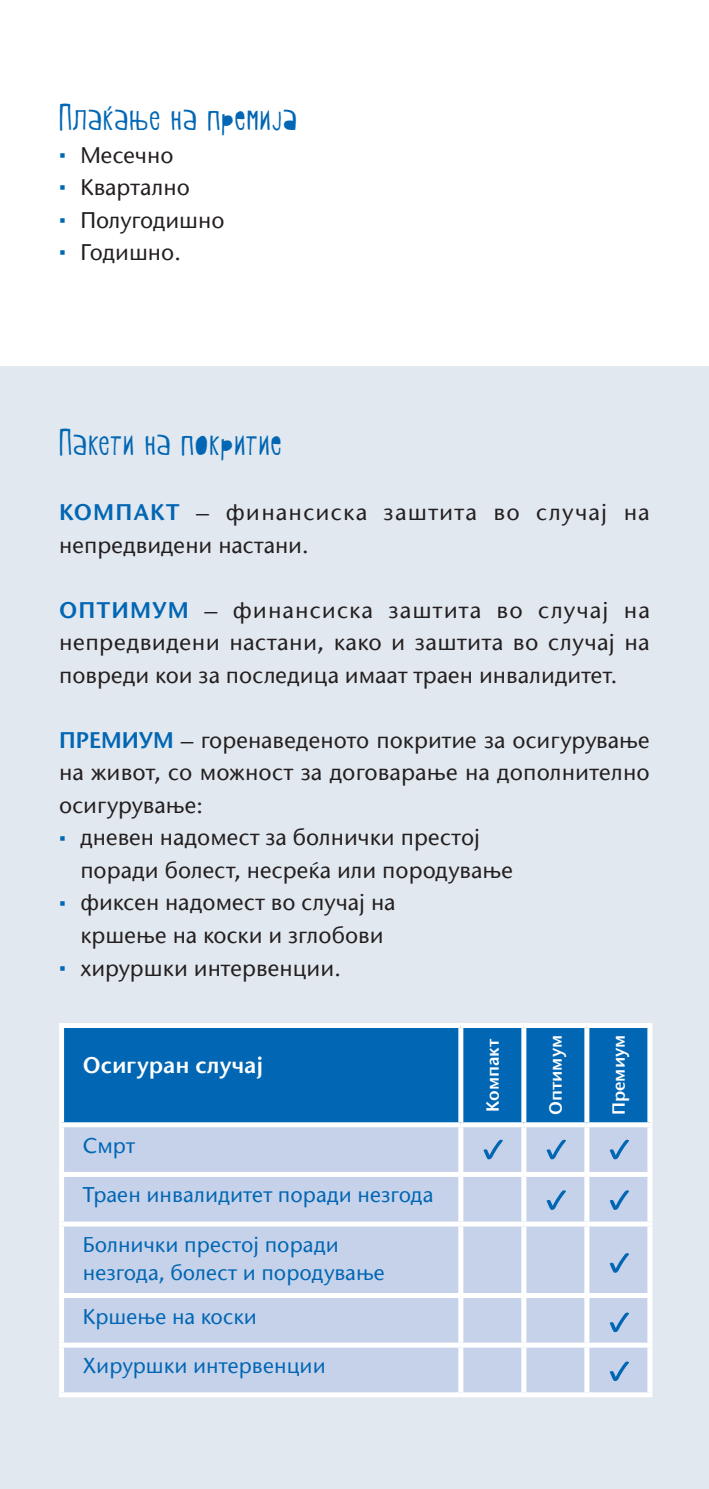
<style>
.page{position:relative;width:709px;height:1489px;background:#fff}
.page>*{position:absolute;margin:0;border:0;box-sizing:border-box;transform-origin:0 0}
.наслови{font:42.5px "Oyster Cyrillic";letter-spacing:.03em;color:#0166b3}
.текст{font:500 22.5px/32.5px "Stone Sans ITC";color:#231f20;text-align:justify}
.текст-2{font:500 22.5px/32.5px "Stone Sans ITC";letter-spacing:.04em;color:#231f20}
.текст-3{font:600 22.5px "Stone Sans ITC";color:#fff}
.tabela{font:500 21.25px/27.5px "Stone Sans ITC";color:#0166b3}
.текст-4{font:600 17.5px "Stone Sans ITC";color:#fff}
.s1{font-family:"Oyster Stencil Cyrillic"}
.s2{font-weight:600;color:#0166b3}
</style>
<div class="page">
<div style="left:0;top:366px;width:709px;height:1122px;background:#e2e8ef"></div>
<div style="left:64px;top:1027px;width:583px;height:95px;background:#0166b3"></div>
<div style="left:64px;top:1127px;width:583px;height:265px;background:#c6d2ea"></div>
<div style="left:458px;top:1027px;width:5px;height:95px;background:#fff"></div>
<div style="left:521px;top:1027px;width:5px;height:95px;background:#fff"></div>
<div style="left:584px;top:1027px;width:5px;height:95px;background:#fff"></div>
<div style="left:59px;top:1122px;width:402px;height:5px;background:#fff"></div>
<div style="left:461px;top:1122px;width:63px;height:5px;background:#fff"></div>
<div style="left:458px;top:1127px;width:5px;height:44px;background:#fff"></div>
<div style="left:524px;top:1122px;width:63px;height:5px;background:#fff"></div>
<div style="left:521px;top:1127px;width:5px;height:44px;background:#fff"></div>
<div style="left:587px;top:1122px;width:65px;height:5px;background:#fff"></div>
<div style="left:584px;top:1127px;width:5px;height:44px;background:#fff"></div>
<div style="left:59px;top:1171px;width:402px;height:5px;background:#fff"></div>
<div style="left:461px;top:1171px;width:63px;height:5px;background:#fff"></div>
<div style="left:458px;top:1176px;width:5px;height:45px;background:#fff"></div>
<div style="left:524px;top:1171px;width:63px;height:5px;background:#fff"></div>
<div style="left:521px;top:1176px;width:5px;height:45px;background:#fff"></div>
<div style="left:587px;top:1171px;width:65px;height:5px;background:#fff"></div>
<div style="left:584px;top:1176px;width:5px;height:45px;background:#fff"></div>
<div style="left:59px;top:1221px;width:402px;height:5px;background:#fff"></div>
<div style="left:461px;top:1221px;width:63px;height:5px;background:#fff"></div>
<div style="left:458px;top:1226px;width:5px;height:66px;background:#fff"></div>
<div style="left:524px;top:1221px;width:63px;height:5px;background:#fff"></div>
<div style="left:521px;top:1226px;width:5px;height:66px;background:#fff"></div>
<div style="left:587px;top:1221px;width:65px;height:5px;background:#fff"></div>
<div style="left:584px;top:1226px;width:5px;height:66px;background:#fff"></div>
<div style="left:59px;top:1292px;width:402px;height:5px;background:#fff"></div>
<div style="left:461px;top:1292px;width:63px;height:5px;background:#fff"></div>
<div style="left:458px;top:1297px;width:5px;height:45px;background:#fff"></div>
<div style="left:524px;top:1292px;width:63px;height:5px;background:#fff"></div>
<div style="left:521px;top:1297px;width:5px;height:45px;background:#fff"></div>
<div style="left:587px;top:1292px;width:65px;height:5px;background:#fff"></div>
<div style="left:584px;top:1297px;width:5px;height:45px;background:#fff"></div>
<div style="left:59px;top:1342px;width:402px;height:5px;background:#fff"></div>
<div style="left:461px;top:1342px;width:63px;height:5px;background:#fff"></div>
<div style="left:458px;top:1347px;width:5px;height:45px;background:#fff"></div>
<div style="left:524px;top:1342px;width:63px;height:5px;background:#fff"></div>
<div style="left:521px;top:1347px;width:5px;height:45px;background:#fff"></div>
<div style="left:587px;top:1342px;width:65px;height:5px;background:#fff"></div>
<div style="left:584px;top:1347px;width:5px;height:45px;background:#fff"></div>
<div style="left:59px;top:1022px;width:402px;height:5px;background:#fff"></div>
<div style="left:59px;top:1027px;width:5px;height:95px;background:#fff"></div>
<div style="left:461px;top:1022px;width:63px;height:5px;background:#fff"></div>
<div style="left:524px;top:1022px;width:63px;height:5px;background:#fff"></div>
<div style="left:587px;top:1022px;width:65px;height:5px;background:#fff"></div>
<div style="left:647px;top:1027px;width:5px;height:95px;background:#fff"></div>
<div style="left:59px;top:1127px;width:5px;height:44px;background:#fff"></div>
<div style="left:647px;top:1127px;width:5px;height:44px;background:#fff"></div>
<div style="left:59px;top:1176px;width:5px;height:45px;background:#fff"></div>
<div style="left:647px;top:1176px;width:5px;height:45px;background:#fff"></div>
<div style="left:59px;top:1226px;width:5px;height:66px;background:#fff"></div>
<div style="left:647px;top:1226px;width:5px;height:66px;background:#fff"></div>
<div style="left:59px;top:1297px;width:5px;height:45px;background:#fff"></div>
<div style="left:647px;top:1297px;width:5px;height:45px;background:#fff"></div>
<div style="left:59px;top:1347px;width:5px;height:45px;background:#fff"></div>
<div style="left:647px;top:1347px;width:5px;height:45px;background:#fff"></div>
<div style="left:59px;top:1392px;width:402px;height:5px;background:#fff"></div>
<div style="left:461px;top:1392px;width:63px;height:5px;background:#fff"></div>
<div style="left:524px;top:1392px;width:63px;height:5px;background:#fff"></div>
<div style="left:587px;top:1392px;width:65px;height:5px;background:#fff"></div>
<svg style="left:483px;top:1139px;width:20px;height:20px"></svg>
<svg style="left:546px;top:1139px;width:20px;height:20px"></svg>
<svg style="left:546px;top:1190px;width:20px;height:19px"></svg>
<svg style="left:609px;top:1139px;width:20px;height:20px"></svg>
<svg style="left:609px;top:1190px;width:20px;height:19px"></svg>
<svg style="left:609px;top:1252px;width:20px;height:20px"></svg>
<svg style="left:609px;top:1312px;width:20px;height:19px"></svg>
<svg style="left:609px;top:1361px;width:20px;height:19px"></svg>
<p class="наслови" style="left:59px;top:96px;width:239px">Плаќање на <span class="s1">премија</span></p>
<p class="текст" style="left:80px;top:138px;width:95px">Месечно</p>
<p class="текст" style="left:80px;top:171px;width:111px">Квартално</p>
<p class="текст" style="left:80px;top:203px;width:146px">Полугодишно</p>
<p class="текст" style="left:80px;top:236px;width:102px">Годишно.</p>
<p class="наслови" style="left:59px;top:421px;width:224px">Пакети на <span class="s1">покритие</span></p>
<p class="текст-2" style="left:59px;top:496px;width:592px"><span class="s2">КОМПАКТ</span> – финансиска заштита во случај на непредвидени настани.</p>
<p class="текст" style="left:59px;top:593px;width:592px"><span class="s2">ОПТИМУМ</span> – финансиска заштита во случај на непредвидени настани, како и заштита во случај на повреди кои за последица имаат траен инвалидитет.</p>
<p class="текст" style="left:59px;top:723px;width:592px"><span class="s2">ПРЕМИУМ</span> – горенаведеното покритие за осигурување на живот, со можност за договарање на дополнително осигурување:</p>
<p class="текст" style="left:80px;top:821px;width:434px">дневeн надомест за болнички престој поради болест, несреќа или породување</p>
<p class="текст" style="left:80px;top:886px;width:316px">фиксен надомест во случај на кршење на коски и зглобови</p>
<p class="текст" style="left:80px;top:951px;width:262px">хируршки интервенции.</p>
<p class="текст-3" style="left:83px;top:1051px;width:182px">Осигуран случаj</p>
<p class="tabela" style="left:83px;top:1131px;width:54px">Смрт</p>
<p class="tabela" style="left:83px;top:1180px;width:352px">Траен инвалидитет поради незгода</p>
<p class="tabela" style="left:83px;top:1230px;width:304px">Болнички престој поради незгода, болест и породување</p>
<p class="tabela" style="left:83px;top:1302px;width:176px">Кршење на коски</p>
<p class="tabela" style="left:83px;top:1351px;width:244px">Хируршки интервенции</p>
<p class="текст-4" style="left:481px;top:1111px;width:75px;rotate:-90deg">Компакт</p>
<p class="текст-4" style="left:544px;top:1115px;width:81px;rotate:-90deg">Oптимум</p>
<p class="текст-4" style="left:607px;top:1115px;width:82px;rotate:-90deg">Премиум</p>
</div>
